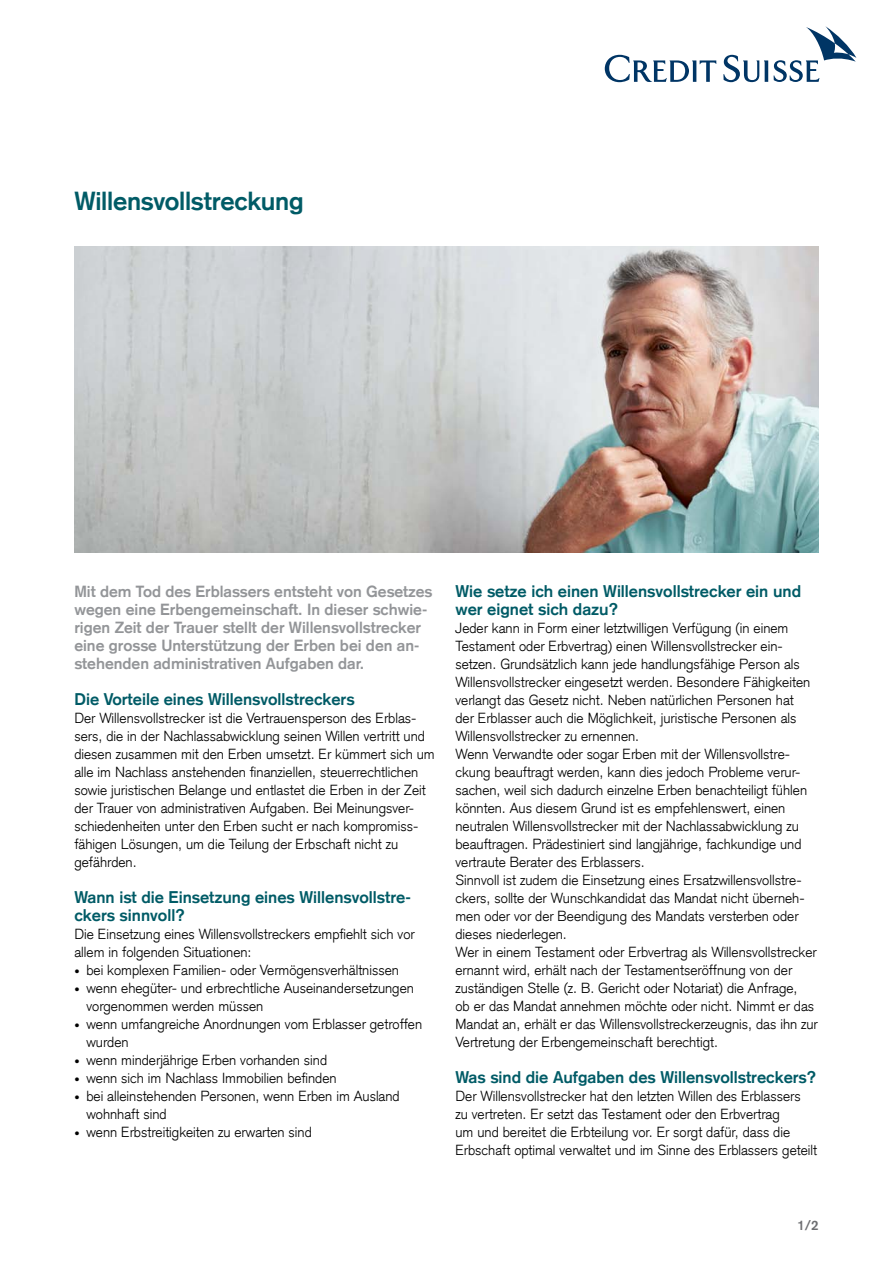
<style>
.page{position:relative;width:893px;height:1263px;background:#fff}
.page>*{position:absolute;margin:0;border:0;box-sizing:border-box;transform-origin:0 0}
.t1{font:700 25.5px "Credit Suisse Type";letter-spacing:-.01em;color:#005b66}
.t2{font:700 16.5px/18px "Credit Suisse Type";color:#005b66}
.t3{font:700 15.75px/18px "Credit Suisse Type";color:#939598}
.t4{font:300 14.25px/18px "Credit Suisse Type";color:#000}
.t5{font:700 13.5px "Credit Suisse Type";color:#6d6e71}
.s1{font-size:10.5px}
</style>
<div class="page">
<img style="left:74px;top:246px;width:745px;height:306px">
<svg style="left:605px;top:26px;width:251px;height:56px"></svg>
<h1 class="t1" style="left:74px;top:186px;width:231px">Willensvollstreckung</h1>
<p class="t3" style="left:74px;top:583px;width:360px">Mit dem Tod des Erblassers entsteht von Gesetzes wegen eine Erbengemeinschaft. In dieser schwie&shy;rigen Zeit der Trauer stellt der Willensvollstrecker eine grosse Unterstützung der Erben bei den an&shy;stehenden administrativen Aufgaben dar.</p>
<p class="t2" style="left:74px;top:690px;width:282px">Die Vorteile eines Willensvollstreckers</p>
<p class="t4" style="left:74px;top:709px;width:362px">Der Willensvollstrecker ist die Vertrauensperson des Erblas&shy;sers, die in der Nachlassabwicklung seinen Willen vertritt und diesen zusammen mit den Erben umsetzt. Er kümmert sich um alle im Nachlass anstehenden finanziellen, steuerrechtlichen sowie juristischen Belange und entlastet die Erben in der Zeit der Trauer von administrativen Aufgaben. Bei Meinungsver&shy;schiedenheiten unter den Erben sucht er nach kompromiss&shy;fähigen Lösungen, um die Teilung der Erbschaft nicht zu gefährden.</p>
<p class="t2" style="left:74px;top:888px;width:338px">Wann ist die Einsetzung eines Willensvollstre&shy;ckers sinnvoll?</p>
<p class="t4" style="left:74px;top:925px;width:342px">Die Einsetzung eines Willensvollstreckers empfiehlt sich vor allem in folgenden Situationen:</p>
<p class="t4" style="left:74px;top:961px;width:326px"><span class="s1">•</span> bei komplexen Familien- oder Vermögensverhältnissen</p>
<p class="t4" style="left:86px;top:979px;width:329px;text-indent:-12px"><span class="s1">•</span> wenn ehegüter- und erbrechtliche Auseinandersetzungen vorgenommen werden müssen</p>
<p class="t4" style="left:86px;top:1015px;width:337px;text-indent:-12px"><span class="s1">•</span> wenn umfangreiche Anordnungen vom Erblasser getroffen wurden</p>
<p class="t4" style="left:74px;top:1051px;width:254px"><span class="s1">•</span> wenn minderjährige Erben vorhanden sind</p>
<p class="t4" style="left:74px;top:1069px;width:264px"><span class="s1">•</span> wenn sich im Nachlass Immobilien befinden</p>
<p class="t4" style="left:86px;top:1087px;width:315px;text-indent:-12px"><span class="s1">•</span> bei alleinstehenden Personen, wenn Erben im Ausland wohnhaft sind</p>
<p class="t4" style="left:74px;top:1123px;width:239px"><span class="s1">•</span> wenn Erbstreitigkeiten zu erwarten sind</p>
<p class="t2" style="left:455px;top:582px;width:347px">Wie setze ich einen Willensvollstrecker ein und wer eignet sich dazu?</p>
<p class="t4" style="left:455px;top:619px;width:364px">Jeder kann in Form einer letztwilligen Verfügung (in einem Testament oder Erbvertrag) einen Willensvollstrecker ein&shy;setzen. Grundsätzlich kann jede handlungsfähige Person als Willensvollstrecker eingesetzt werden. Besondere Fähigkeiten verlangt das Gesetz nicht. Neben natürlichen Personen hat<br>der Erblasser auch die Möglichkeit, juristische Personen als Willensvollstrecker zu ernennen.<br>Wenn Verwandte oder sogar Erben mit der Willensvollstre&shy;ckung beauftragt werden, kann dies jedoch Probleme verur&shy;sachen, weil sich dadurch einzelne Erben benachteiligt fühlen könnten. Aus diesem Grund ist es empfehlenswert, einen neutralen Willensvollstrecker mit der Nachlassabwicklung zu beauftragen. Prädestiniert sind langjährige, fachkundige und vertraute Berater des Erblassers.<br>Sinnvoll ist zudem die Einsetzung eines Ersatzwillensvollstre&shy;ckers, sollte der Wunschkandidat das Mandat nicht überneh&shy;men oder vor der Beendigung des Mandats versterben oder dieses niederlegen.<br>Wer in einem Testament oder Erbvertrag als Willensvollstrecker ernannt wird, erhält nach der Testamentseröffnung von der zuständigen Stelle (z. B. Gericht oder Notariat) die Anfrage,<br>ob er das Mandat annehmen möchte oder nicht. Nimmt er das Mandat an, erhält er das Willensvollstreckerzeugnis, das ihn zur Vertretung der Erbengemeinschaft berechtigt.</p>
<p class="t2" style="left:455px;top:1068px;width:362px">Was sind die Aufgaben des Willensvollstreckers?</p>
<p class="t4" style="left:455px;top:1087px;width:363px">Der Willensvollstrecker hat den letzten Willen des Erblassers<br>zu vertreten. Er setzt das Testament oder den Erbvertrag<br>um und bereitet die Erbteilung vor. Er sorgt dafür, dass die Erbschaft optimal verwaltet und im Sinne des Erblassers geteilt</p>
<p class="t5" style="left:797px;top:1217px;width:23px">1/2</p>
</div>
